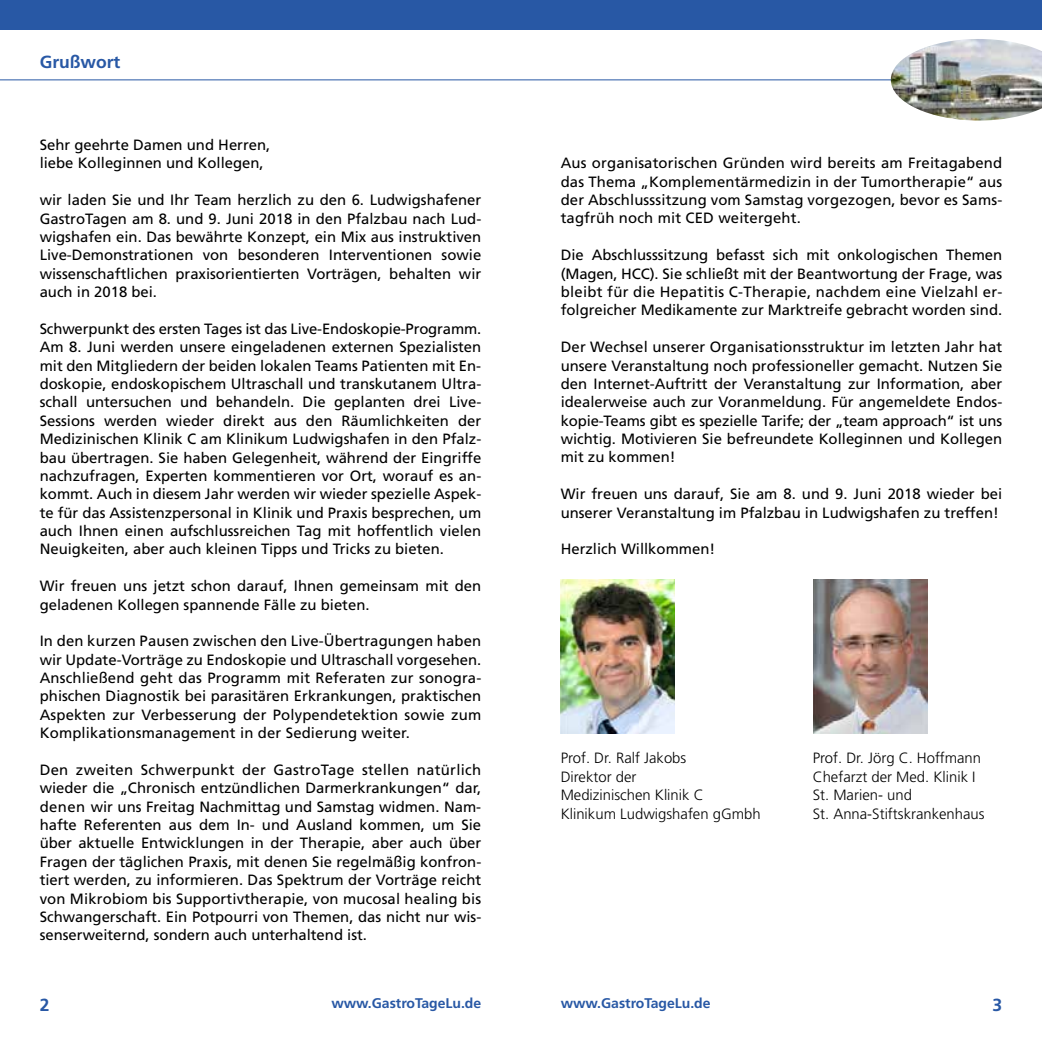
<style>
.page{position:relative;width:1042px;height:1042px;background:#fff}
.page>*{position:absolute;margin:0;border:0;box-sizing:border-box;transform-origin:0 0}
.t1{font:700 17.5px "Frutiger";color:#2858a5}
.t2{font:14.88px/18.4px "Frutiger";color:#000;text-align:justify}
.t3{font:300 14.88px "Frutiger";color:#000}
.t4{font:700 14px "Frutiger";color:#2858a5}
</style>
<div class="page">
<div style="left:0;top:0;width:1042px;height:30px;background:#2858a5"></div>
<hr style="left:0;top:79px;width:935px;height:1px;background:#2858a5">
<img style="left:891px;top:39px;width:151px;height:82px">
<img style="left:561px;top:579px;width:114px;height:154px">
<img style="left:814px;top:579px;width:114px;height:154px">
<p class="t1" style="left:40px;top:52px;width:82px">Grußwort</p>
<p class="t2" style="left:40px;top:136px;width:232px">Sehr geehrte Damen und Herren, liebe Kolleginnen und Kollegen,</p>
<p class="t2" style="left:40px;top:191px;width:443px">wir laden Sie und Ihr Team herzlich zu den 6. Ludwigshafener GastroTagen am 8. und 9. Juni 2018 in den Pfalzbau nach Lud&shy;wigshafen ein. Das bewährte Konzept, ein Mix aus instruktiven Live-Demonstrationen von besonderen Interventionen sowie wissenschaftlichen praxisorientierten Vorträgen, behalten wir auch in 2018 bei.</p>
<p class="t2" style="left:40px;top:320px;width:443px">Schwerpunkt des ersten Tages ist das Live-Endoskopie-Programm.<br>Am 8. Juni werden unsere eingeladenen externen Spezialisten mit den Mitgliedern der beiden lokalen Teams Patienten mit En&shy;doskopie, endoskopischem Ultraschall und transkutanem Ultra&shy;schall untersuchen und behandeln. Die geplanten drei Live-Sessions werden wieder direkt aus den Räumlichkeiten der Medizinischen Klinik C am Klinikum Ludwigshafen in den Pfalz&shy;bau übertragen. Sie haben Gelegenheit, während der Eingriffe nachzufragen, Experten kommentieren vor Ort, worauf es an&shy;kommt. Auch in diesem Jahr werden wir wieder spezielle Aspek&shy;te für das Assistenzpersonal in Klinik und Praxis besprechen, um auch Ihnen einen aufschlussreichen Tag mit hoffentlich vielen Neuigkeiten, aber auch kleinen Tipps und Tricks zu bieten.</p>
<p class="t2" style="left:40px;top:577px;width:443px">Wir freuen uns jetzt schon darauf, Ihnen gemeinsam mit den geladenen Kollegen spannende Fälle zu bieten.</p>
<p class="t2" style="left:40px;top:632px;width:443px">In den kurzen Pausen zwischen den Live-Übertragungen haben wir Update-Vorträge zu Endoskopie und Ultraschall vorgesehen.<br>Anschließend geht das Programm mit Referaten zur sonogra&shy;phischen Diagnostik bei parasitären Erkrankungen, praktischen Aspekten zur Verbesserung der Polypendetektion sowie zum Komplikationsmanagement in der Sedierung weiter.</p>
<p class="t2" style="left:40px;top:760px;width:443px">Den zweiten Schwerpunkt der GastroTage stellen natürlich wieder die „Chronisch entzündlichen Darmerkrankungen“ dar, denen wir uns Freitag Nachmittag und Samstag widmen. Nam&shy;hafte Referenten aus dem In- und Ausland kommen, um Sie über aktuelle Entwicklungen in der Therapie, aber auch über Fragen der täglichen Praxis, mit denen Sie regelmäßig konfron&shy;tiert werden, zu informieren. Das Spektrum der Vorträge reicht von Mikrobiom bis Supportivtherapie, von mucosal healing bis Schwangerschaft. Ein Potpourri von Themen, das nicht nur wis&shy;senserweiternd, sondern auch unterhaltend ist.</p>
<p class="t2" style="left:561px;top:154px;width:443px">Aus organisatorischen Gründen wird bereits am Freitagabend das Thema „Komplementärmedizin in der Tumortherapie“ aus der Abschlusssitzung vom Samstag vorgezogen, bevor es Sams&shy;tagfrüh noch mit CED weitergeht.</p>
<p class="t2" style="left:561px;top:246px;width:443px">Die Abschlusssitzung befasst sich mit onkologischen Themen (Magen, HCC). Sie schließt mit der Beantwortung der Frage, was bleibt für die Hepatitis C-Therapie, nachdem eine Vielzahl er&shy;folgreicher Medikamente zur Marktreife gebracht worden sind.</p>
<p class="t2" style="left:561px;top:338px;width:443px">Der Wechsel unserer Organisationsstruktur im letzten Jahr hat unsere Veranstaltung noch professioneller gemacht. Nutzen Sie den Internet-Auftritt der Veranstaltung zur Information, aber idealerweise auch zur Voranmeldung. Für angemeldete Endos&shy;kopie-Teams gibt es spezielle Tarife; der „team approach“ ist uns wichtig. Motivieren Sie befreundete Kolleginnen und Kollegen mit zu kommen!</p>
<p class="t2" style="left:561px;top:485px;width:443px">Wir freuen uns darauf, Sie am 8. und 9. Juni 2018 wieder bei unserer Veranstaltung im Pfalzbau in Ludwigshafen zu treffen!</p>
<p class="t2" style="left:561px;top:540px;width:156px">Herzlich Willkommen!</p>
<p class="t3" style="left:561px;top:750px;width:127px">Prof. Dr. Ralf Jakobs</p>
<p class="t3" style="left:813px;top:750px;width:170px">Prof. Dr. Jörg C. Hoffmann</p>
<p class="t3" style="left:561px;top:768px;width:77px">Direktor der</p>
<p class="t3" style="left:813px;top:768px;width:164px">Chefarzt der Med. Klinik I</p>
<p class="t3" style="left:561px;top:786px;width:144px">Medizinischen Klinik C</p>
<p class="t3" style="left:813px;top:786px;width:101px">St. Marien- und</p>
<p class="t3" style="left:561px;top:805px;width:202px">Klinikum Ludwigshafen gGmbh</p>
<p class="t3" style="left:813px;top:805px;width:173px">St. Anna-Stiftskrankenhaus</p>
<p class="t1" style="left:40px;top:994px;width:11px">2</p>
<p class="t4" style="left:331px;top:995px;width:151px">www.GastroTageLu.de</p>
<p class="t4" style="left:561px;top:995px;width:151px">www.GastroTageLu.de</p>
<p class="t1" style="left:992px;top:994px;width:11px">3</p>
</div>
